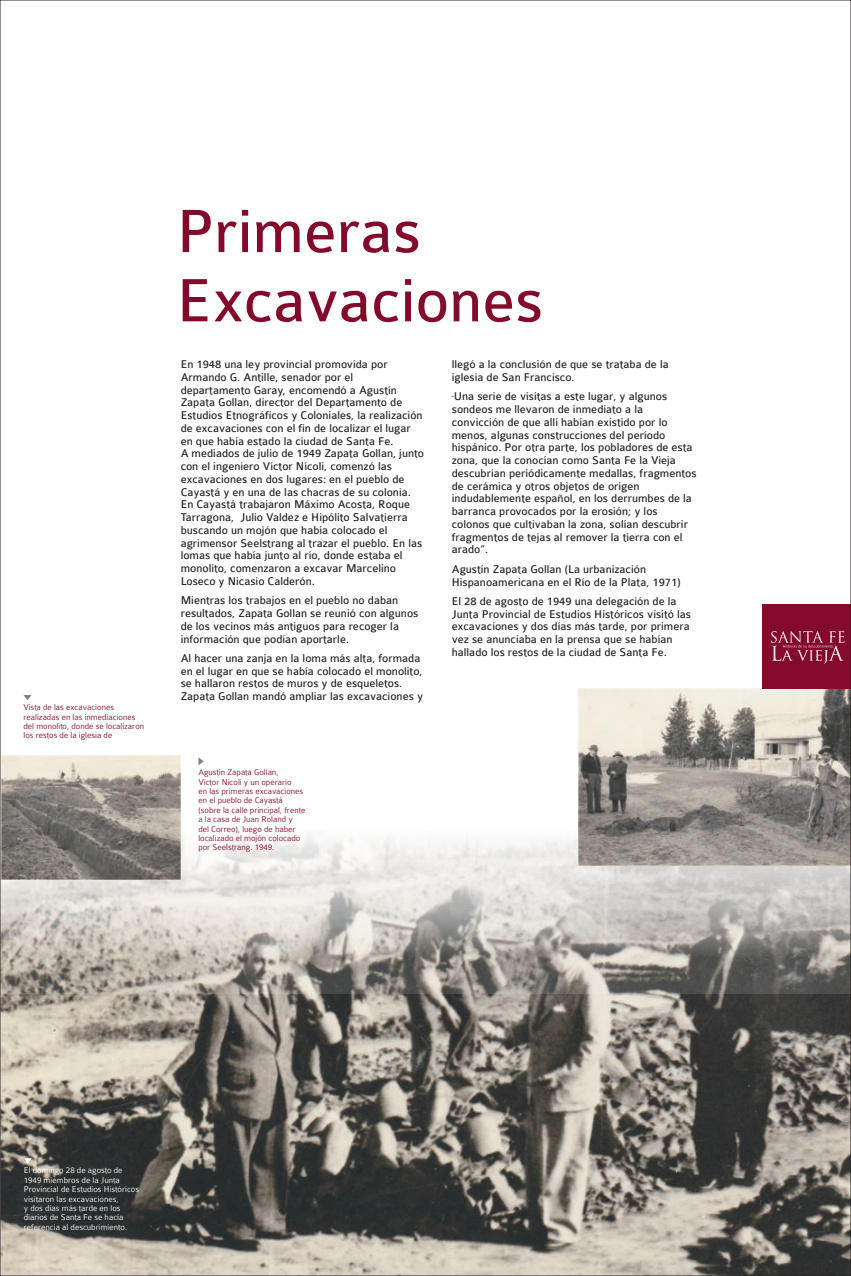
<style>
.page{position:relative;width:851px;height:1276px;background:#fff}
.page>*{position:absolute;margin:0;border:0;box-sizing:border-box;transform-origin:0 0}
.t1{font:65.2px/69.2px "Colaborate";color:#830a2b}
.t2{font:12px/12.8px "Colaborate";color:#231f20}
.t3{font:300 9px/9.4px "Colaborate";color:#830a2b}
.t4{font:300 9px/9.4px "Colaborate";color:#fff}
.s1{font-family:"Arial";font-size:6px}
</style>
<div class="page">
<img style="left:2px;top:993px;width:846px;height:281px">
<svg style="left:2px;top:755px;width:846px;height:238px"></svg>
<img style="left:578px;top:688px;width:270px;height:177px">
<img style="left:2px;top:756px;width:179px;height:123px">
<svg style="left:24px;top:1158px;width:8px;height:5px"></svg>
<svg style="left:24px;top:695px;width:7px;height:5px"></svg>
<svg style="left:198px;top:757px;width:6px;height:8px"></svg>
<div style="left:762px;top:604px;width:88px;height:84px;background:#830a2b"></div>
<svg style="left:771px;top:631px;width:73px;height:33px"></svg>
<p class="t3" style="left:24px;top:703px;width:122px">Vista de las excavaciones realizadas en las inmediaciones del monolito, donde se localizaron los restos de la iglesia de</p>
<h1 class="t1" style="left:176px;top:202px;width:368px">Primeras<br>Excavaciones</h1>
<p class="t2" style="left:181px;top:359px;width:245px">En 1948 una ley provincial promovida por Armando G. Antille, senador por el departamento Garay, encomendó a Agustín Zapata Gollan, director del Departamento de Estudios Etnográficos y Coloniales, la realización de excavaciones con el fin de localizar el lugar en que había estado la ciudad de Santa Fe.<br>A mediados de julio de 1949 Zapata Gollan, junto con el ingeniero Víctor Nícoli, comenzó las excavaciones en dos lugares: en el pueblo de Cayastá y en una de las chacras de su colonia.<br>En Cayastá trabajaron Máximo Acosta, Roque Tarragona, Julio Valdez e Hipólito Salvatierra buscando un mojón que había colocado el agrimensor Seelstrang al trazar el pueblo. En las lomas que había junto al río, donde estaba el monolito, comenzaron a excavar Marcelino Loseco y Nicasio Calderón.</p>
<p class="t2" style="left:181px;top:595px;width:239px">Mientras los trabajos en el pueblo no daban resultados, Zapata Gollan se reunió con algunos de los vecinos más antiguos para recoger la información que podían aportarle.</p>
<p class="t2" style="left:181px;top:653px;width:244px">Al hacer una zanja en la loma más alta, formada en el lugar en que se había colocado el monolito, se hallaron restos de muros y de esqueletos.<br>Zapata Gollan mandó ampliar las excavaciones y</p>
<p class="t3" style="left:198px;top:768px;width:108px">Agustín Zapata Gollan,<br>Víctor Nícoli y un operario<br>en las primeras excavaciones en el pueblo de Cayastá (sobre la calle principal, frente a la casa de Juan Roland y del Correo), luego de haber localizado el mojón colocado por Seelstrang. 1949.</p>
<p class="t2" style="left:451px;top:359px;width:218px">llegó a la conclusión de que se trataba de la iglesia de San Francisco.</p>
<p class="t2" style="left:451px;top:391px;width:246px"><span class="s1">“</span>Una serie de visitas a este lugar, y algunos sondeos me llevaron de inmediato a la convicción de que allí habían existido por lo menos, algunas construcciones del período hispánico. Por otra parte, los pobladores de esta zona, que la conocían como Santa Fe la Vieja descubrían periódicamente medallas, fragmentos de cerámica y otros objetos de origen indudablemente español, en los derrumbes de la barranca provocados por la erosión; y los colonos que cultivaban la zona, solían descubrir fragmentos de tejas al remover la tierra con el arado”.</p>
<p class="t2" style="left:451px;top:563px;width:230px">Agustín Zapata Gollan (La urbanización<br>Hispanoamericana en el Río de la Plata, 1971)</p>
<p class="t2" style="left:451px;top:596px;width:241px">El 28 de agosto de 1949 una delegación de la Junta Provincial de Estudios Históricos visitó las excavaciones y dos días más tarde, por primera vez se anunciaba en la prensa que se habían hallado los restos de la ciudad de Santa Fe.</p>
<p class="t4" style="left:24px;top:1166px;width:117px">El domingo 28 de agosto de<br>1949 miembros de la Junta<br>Provincial de Estudios Históricos visitaron las excavaciones,<br>y dos días más tarde en los diarios de Santa Fe se hacía referencia al descubrimiento.</p>
</div>
